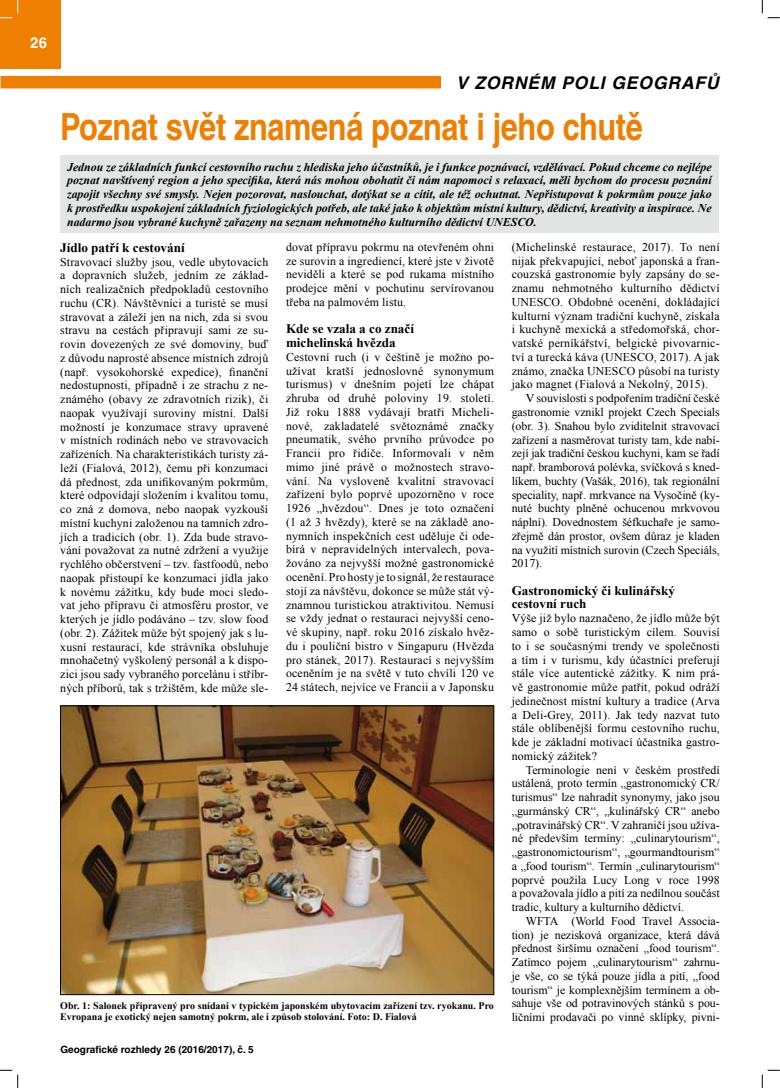
<style>
.page{position:relative;width:780px;height:1088px;background:#fff}
.page>*{position:absolute;margin:0;border:0;box-sizing:border-box;transform-origin:0 0}
.t1{font:700 condensed 37.5px "Helvetica CE";letter-spacing:-.01em;color:#ee7f00}
.t2{font:italic 700 17.5px "Helvetica CE";letter-spacing:.05em;color:#000}
.t3{font:700 15px "Helvetica CE";color:#fff}
.t4{font:700 13.12px/13.8px "Times New Roman";color:#000}
.t5{font:11.88px/13.8px "Times New Roman";letter-spacing:.01em;color:#000;text-align:justify}
.t6{font:italic 700 11.88px/13.8px "Times New Roman";color:#000;text-align:justify}
.t7{font:700 10px/11.2px "Times New Roman";color:#000}
.t8{font:700 10px "Helvetica CE";color:#000}
</style>
<div class="page">
<div style="left:0;top:0;width:60px;height:69px;background:#ee7f00"></div>
<svg style="left:18px;top:0;width:1px;height:13px"></svg>
<svg style="left:0;top:18px;width:12px;height:1px"></svg>
<svg style="left:762px;top:0;width:17px;height:18px"></svg>
<svg style="left:762px;top:1070px;width:17px;height:18px"></svg>
<svg style="left:0;top:1070px;width:18px;height:18px"></svg>
<div style="left:1px;top:76px;width:440px;height:12px;background:#ee7f00"></div>
<div style="left:60px;top:155px;width:659px;height:78px;background:#e3e4e4"></div>
<img style="left:62px;top:708px;width:430px;height:285px">
<div style="left:60px;top:706px;width:434px;height:289px;border:1px solid #000"></div>
<p class="t3" style="left:30px;top:34px;width:19px">26</p>
<h2 class="t2" style="left:456px;top:73px;width:264px">V ZORNÉM POLI GEOGRAFŮ</h2>
<h1 class="t1" style="left:60px;top:105px;width:584px">Poznat svět znamená poznat i jeho chutě</h1>
<p class="t6" style="left:67px;top:159px;width:646px">Jednou ze základních funkcí cestovního ruchu z hlediska jeho účastníků, je i funkce poznávací, vzdělávací. Pokud chceme co nejlépe poznat navštívený region a jeho specifika, která nás mohou obohatit či nám napomoci s relaxací, měli bychom do procesu poznání zapojit všechny své smysly. Nejen pozorovat, naslouchat, dotýkat se a cítit, ale též ochutnat. Nepřistupovat k pokrmům pouze jako k prostředku uspokojení základních fyziologických potřeb, ale také jako k objektům místní kultury, dědictví, kreativity a inspirace. Ne nadarmo jsou vybrané kuchyně zařazeny na seznam nehmotného kulturního dědictví UNESCO.</p>
<p class="t4" style="left:60px;top:240px;width:126px">Jídlo patří k cestování</p>
<p class="t5" style="left:60px;top:254px;width:209px">Stravovací služby jsou, vedle ubytovacích a dopravních služeb, jedním ze základ&shy;ních realizačních předpokladů cestovního ruchu (CR). Návštěvníci a turisté se musí stravovat a záleží jen na nich, zda si svou stravu na cestách připravují sami ze su&shy;rovin dovezených ze své domoviny, buď z důvodu naprosté absence místních zdrojů (např. vysokohorské expedice), finanční nedostupnosti, případně i ze strachu z ne&shy;známého (obavy ze zdravotních rizik), či naopak využívají suroviny místní. Další možností je konzumace stravy upravené v místních rodinách nebo ve stravovacích zařízeních. Na charakteristikách turisty zá&shy;leží (Fialová, 2012), čemu při konzumaci dá přednost, zda unifikovaným pokrmům, které odpovídají složením i kvalitou tomu, co zná z domova, nebo naopak vyzkouší místní kuchyni založenou na tamních zdro&shy;jích a tradicích (obr. 1). Zda bude stravo&shy;vání považovat za nutné zdržení a využije rychlého občerstvení – tzv. fastfoodů, nebo naopak přistoupí ke konzumaci jídla jako k novému zážitku, kdy bude moci sledo&shy;vat jeho přípravu či atmosféru prostor, ve kterých je jídlo podáváno – tzv. slow food (obr. 2). Zážitek může být spojený jak s lu&shy;xusní restaurací, kde strávníka obsluhuje mnohačetný vyškolený personál a k dispo&shy;zici jsou sady vybraného porcelánu i stříbr&shy;ných příborů, tak s tržištěm, kde může sle-</p>
<p class="t5" style="left:286px;top:240px;width:209px">dovat přípravu pokrmu na otevřeném ohni ze surovin a ingrediencí, které jste v životě neviděli a které se pod rukama místního prodejce mění v pochutinu servírovanou třeba na palmovém listu.</p>
<p class="t4" style="left:286px;top:322px;width:129px">Kde se vzala a co značí michelinská hvězda</p>
<p class="t5" style="left:286px;top:350px;width:209px">Cestovní ruch (i v češtině je možno po&shy;užívat kratší jednoslovné synonymum turismus) v dnešním pojetí lze chápat zhruba od druhé poloviny 19. století.<br>Již roku 1888 vydávají bratři Micheli&shy;nové, zakladatelé světoznámé značky pneumatik, svého prvního průvodce po Francii pro řidiče. Informovali v něm mimo jiné právě o možnostech stravo&shy;vání. Na vysloveně kvalitní stravovací zařízení bylo poprvé upozorněno v roce 1926 „hvězdou“. Dnes je toto označení (1 až 3 hvězdy), které se na základě ano&shy;nymních inspekčních cest uděluje či ode&shy;bírá v nepravidelných intervalech, pova&shy;žováno za nejvyšší možné gastronomické ocenění. Pro hosty je to signál, že restaurace stojí za návštěvu, dokonce se může stát vý&shy;znamnou turistickou atraktivitou. Nemusí se vždy jednat o restauraci nejvyšší ceno&shy;vé skupiny, např. roku 2016 získalo hvěz&shy;du i pouliční bistro v Singapuru (Hvězda pro stánek, 2017). Restaurací s nejvyšším oceněním je na světě v tuto chvíli 120 ve 24 státech, nejvíce ve Francii a v Japonsku</p>
<p class="t7" style="left:60px;top:1000px;width:435px">Obr. 1: Salonek připravený pro snídani v typickém japonském ubytovacím zařízení tzv. ryokanu. Pro<br>Evropana je exotický nejen samotný pokrm, ale i způsob stolování. Foto: D. Fialová</p>
<p class="t8" style="left:60px;top:1043px;width:195px">Geografické rozhledy 26 (2016/2017), č. 5</p>
<p class="t5" style="left:511px;top:240px;width:209px">(Michelinské restaurace, 2017). To není</p>
<p class="t5" style="left:511px;top:254px;width:209px">nijak překvapující, neboť japonská a fran-</p>
<p class="t5" style="left:511px;top:267px;width:209px">couzská gastronomie byly zapsány do se-</p>
<p class="t5" style="left:511px;top:281px;width:209px">znamu nehmotného kulturního dědictví</p>
<p class="t5" style="left:511px;top:295px;width:209px">UNESCO. Obdobné ocenění, dokládající</p>
<p class="t5" style="left:511px;top:309px;width:209px">kulturní význam tradiční kuchyně, získala</p>
<p class="t5" style="left:511px;top:322px;width:209px">i kuchyně mexická a středomořská, chor-</p>
<p class="t5" style="left:511px;top:336px;width:209px">vatské perníkářství, belgické pivovarnic-</p>
<p class="t5" style="left:511px;top:350px;width:209px">tví a turecká káva (UNESCO, 2017). A jak</p>
<p class="t5" style="left:511px;top:364px;width:209px">známo, značka UNESCO působí na turisty</p>
<p class="t5" style="left:511px;top:377px;width:198px">jako magnet (Fialová a Nekolný, 2015).</p>
<p class="t5" style="left:526px;top:391px;width:195px">V souvislosti s podpořením tradiční české</p>
<p class="t5" style="left:511px;top:405px;width:209px">gastronomie vznikl projekt Czech Specials</p>
<p class="t5" style="left:511px;top:419px;width:209px">(obr. 3). Snahou bylo zviditelnit stravovací</p>
<p class="t5" style="left:511px;top:432px;width:209px">zařízení a nasměrovat turisty tam, kde nabí-</p>
<p class="t5" style="left:511px;top:446px;width:209px">zejí jak tradiční českou kuchyni, kam se řadí</p>
<p class="t5" style="left:511px;top:460px;width:209px">např. bramborová polévka, svíčková s kned-</p>
<p class="t5" style="left:511px;top:474px;width:209px">líkem, buchty (Vašák, 2016), tak regionální</p>
<p class="t5" style="left:511px;top:487px;width:209px">speciality, např. mrkvance na Vysočině (ky-</p>
<p class="t5" style="left:511px;top:501px;width:209px">nuté buchty plněné ochucenou mrkvovou</p>
<p class="t5" style="left:511px;top:515px;width:209px">náplní). Dovednostem šéfkuchaře je samo-</p>
<p class="t5" style="left:511px;top:529px;width:209px">zřejmě dán prostor, ovšem důraz je kladen</p>
<p class="t5" style="left:511px;top:542px;width:209px">na využití místních surovin (Czech Speciáls,</p>
<p class="t5" style="left:511px;top:556px;width:32px">2017).</p>
<p class="t4" style="left:511px;top:583px;width:165px">Gastronomický či kulinářský cestovní ruch</p>
<p class="t5" style="left:511px;top:611px;width:209px">Výše již bylo naznačeno, že jídlo může být samo o sobě turistickým cílem. Souvisí to i se současnými trendy ve společnosti a tím i v turismu, kdy účastníci preferují stále více autentické zážitky. K nim prá&shy;vě gastronomie může patřit, pokud odráží jedinečnost místní kultury a tradice (Arva a Deli-Grey, 2011). Jak tedy nazvat tuto stále oblíbenější formu cestovního ruchu, kde je základní motivací účastníka gastro&shy;nomický zážitek?</p>
<p class="t5" style="left:511px;top:762px;width:209px;text-indent:14px">Terminologie není v českém prostředí ustálená, proto termín „gastronomický CR/ turismus“ lze nahradit synonymy, jako jsou „gurmánský CR“, „kulinářský CR“ anebo „potravinářský CR“. V zahraničí jsou užíva&shy;né především termíny: „culinarytourism“, „gastronomictourism“, „gourmandtourism“ a „food tourism“. Termín „culinarytourism“ poprvé použila Lucy Long v roce 1998 a považovala jídlo a pití za nedílnou součást tradic, kultury a kulturního dědictví.</p>
<p class="t5" style="left:511px;top:914px;width:209px;text-indent:14px">WFTA (World Food Travel Associa&shy;tion) je nezisková organizace, která dává přednost širšímu označení „food tourism“.<br>Zatímco pojem „culinarytourism“ zahrnu&shy;je vše, co se týká pouze jídla a pití, „food tourism“ je komplexnějším termínem a ob&shy;sahuje vše od potravinových stánků s pou&shy;ličními prodavači po vinné sklípky, pivni-</p>
</div>
